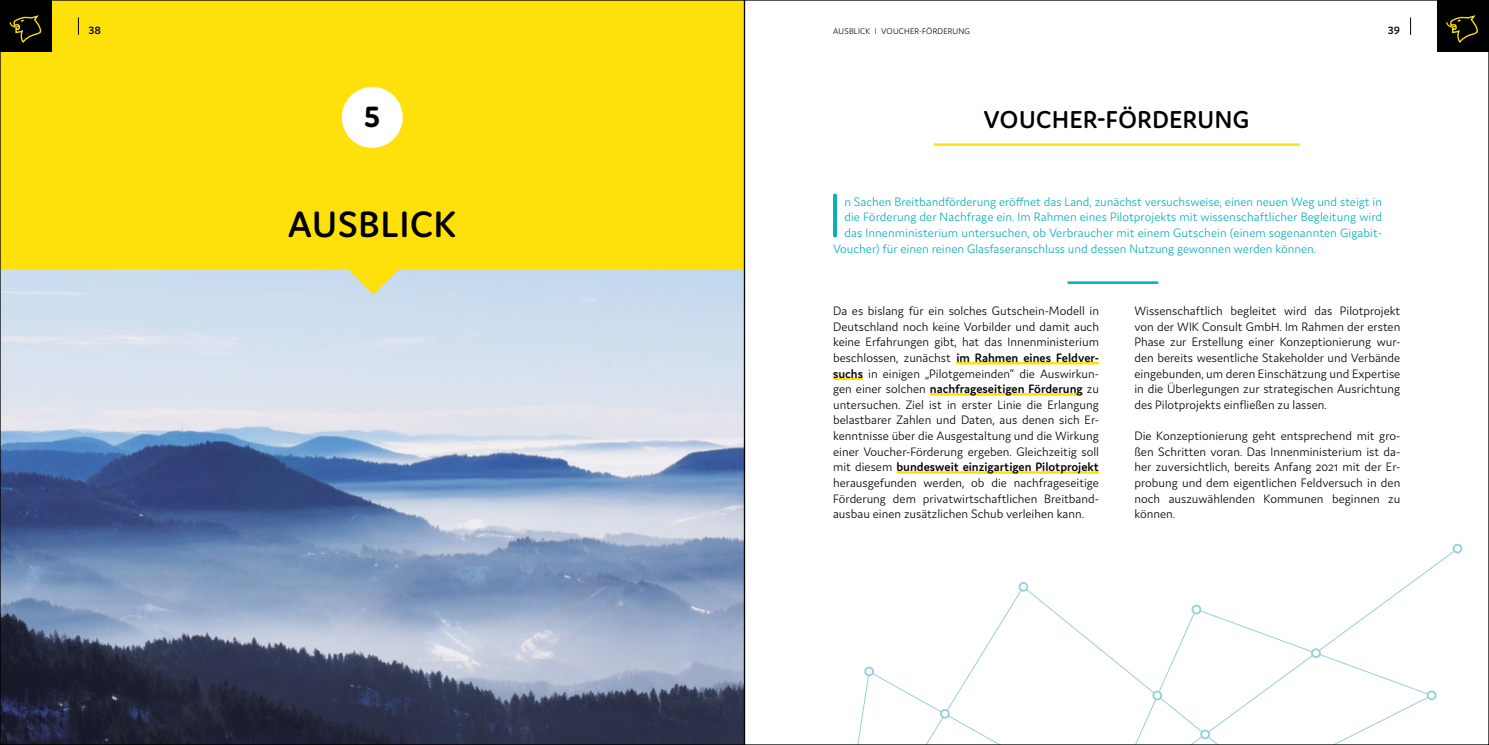
<style>
.page{position:relative;width:1489px;height:745px;background:#fff}
.page>*{position:absolute;margin:0;border:0;box-sizing:border-box;transform-origin:0 0}
.t1{font:300 66.12px "Domus";color:#0aafbc}
.t2{font:600 39px "Domus";letter-spacing:.025em;color:#000}
.t3{font:700 31.25px "Domus";color:#000}
.t4{font:600 26px "Domus";letter-spacing:.025em;color:#000}
.t5{font:300 13px/15.6px "Domus";color:#000;text-align:justify}
.t6{font:300 13px "Domus";color:#0aafbc}
.t7{font:600 11.25px "Domus";color:#000}
.t8{font:300 8.75px "Domus";letter-spacing:.025em;color:#000}
.s1{font-weight:600}
</style>
<div class="page">
<img style="left:2px;top:268px;width:740px;height:474px">
<div style="left:0;top:0;width:744px;height:268px;background:#fee10b"></div>
<svg style="left:347px;top:268px;width:53px;height:27px"></svg>
<div style="left:342px;top:87px;width:61px;height:61px;background:#fff;border-radius:50%"></div>
<hr style="left:933px;top:143px;width:366px;height:3px;background:#fee10b">
<hr style="left:956px;top:361px;width:142px;height:3px;background:#fee10b">
<hr style="left:833px;top:377px;width:30px;height:3px;background:#fee10b">
<hr style="left:929px;top:393px;width:153px;height:2px;background:#fee10b">
<hr style="left:896px;top:471px;width:202px;height:2px;background:#fee10b">
<hr style="left:1068px;top:281px;width:89px;height:3px;background:#0aafbc">
<svg style="left:857px;top:586px;width:250px;height:156px"></svg>
<svg style="left:1107px;top:551px;width:351px;height:191px"></svg>
<div style="left:865px;top:667px;width:8px;height:8px;background:#fff;border-radius:50%"></div>
<div style="left:864px;top:666px;width:10px;height:10px;border:2px solid #98d0d8;border-radius:50%"></div>
<div style="left:940px;top:709px;width:8px;height:8px;background:#fff;border-radius:50%"></div>
<div style="left:940px;top:708px;width:9px;height:10px;border:2px solid #98d0d8;border-radius:50%"></div>
<div style="left:1019px;top:582px;width:8px;height:8px;background:#fff;border-radius:50%"></div>
<div style="left:1018px;top:581px;width:10px;height:10px;border:2px solid #98d0d8;border-radius:50%"></div>
<div style="left:1452px;top:543px;width:9px;height:10px;border:2px solid #98d0d8;border-radius:50%"></div>
<div style="left:1427px;top:691px;width:8px;height:7px;background:#fff;border-radius:50%"></div>
<div style="left:1426px;top:690px;width:10px;height:9px;border:2px solid #98d0d8;border-radius:50%"></div>
<div style="left:1192px;top:605px;width:8px;height:8px;background:#fff;border-radius:50%"></div>
<div style="left:1191px;top:604px;width:10px;height:10px;border:2px solid #98d0d8;border-radius:50%"></div>
<div style="left:1311px;top:648px;width:8px;height:8px;background:#fff;border-radius:50%"></div>
<div style="left:1310px;top:648px;width:10px;height:9px;border:2px solid #98d0d8;border-radius:50%"></div>
<div style="left:1201px;top:730px;width:7px;height:7px;background:#fff;border-radius:50%"></div>
<div style="left:1200px;top:729px;width:9px;height:9px;border:2px solid #98d0d8;border-radius:50%"></div>
<div style="left:1153px;top:691px;width:8px;height:8px;background:#fff;border-radius:50%"></div>
<div style="left:1152px;top:690px;width:10px;height:10px;border:2px solid #98d0d8;border-radius:50%"></div>
<div style="left:1436px;top:0;width:52px;height:52px;background:#000"></div>
<svg style="left:1446px;top:15px;width:32px;height:28px"></svg>
<svg style="left:78px;top:18px;width:1px;height:16px"></svg>
<div style="left:0;top:0;width:52px;height:52px;background:#000"></div>
<svg style="left:9px;top:15px;width:33px;height:28px"></svg>
<p class="t7" style="left:89px;top:24px;width:14px">38</p>
<p class="t7" style="left:1387px;top:24px;width:14px">39</p>
<p class="t8" style="left:833px;top:27px;width:138px">AUSBLICK I VOUCHER-FÖRDERUNG</p>
<h3 class="t3" style="left:364px;top:100px;width:18px">5</h3>
<h2 class="t2" style="left:288px;top:202px;width:170px">AUSBLICK</h2>
<h3 class="t4" style="left:983px;top:105px;width:267px">VOUCHER-FÖRDERUNG</h3>
<h1 class="t1" style="left:827px;top:179px;width:16px">I</h1>
<p class="t6" style="left:844px;top:194px;width:539px">n Sachen Breitbandförderung eröffnet das Land, zunächst versuchsweise, einen neuen Weg und steigt in</p>
<p class="t6" style="left:844px;top:210px;width:539px">die Förderung der Nachfrage ein. Im Rahmen eines Pilotprojekts mit wissenschaftlicher Begleitung wird</p>
<p class="t6" style="left:844px;top:225px;width:539px">das Innenministerium untersuchen, ob Verbraucher mit einem Gutschein (einem sogenannten Gigabit-</p>
<p class="t6" style="left:833px;top:241px;width:484px">Voucher) für einen reinen Glasfaseranschluss und dessen Nutzung gewonnen werden können.</p>
<p class="t5" style="left:833px;top:303px;width:267px">Da es bislang für ein solches Gutschein-Modell in Deutschland noch keine Vorbilder und damit auch keine Erfahrungen gibt, hat das Innenministerium beschlossen, zunächst <span class="s1">im Rahmen eines Feldver&shy;suchs</span> in einigen „Pilotgemeinden“ die Auswirkun&shy;gen einer solchen <span class="s1">nachfrageseitigen Förderung</span> zu untersuchen. Ziel ist in erster Linie die Erlangung belastbarer Zahlen und Daten, aus denen sich Er&shy;kenntnisse über die Ausgestaltung und die Wirkung einer Voucher-Förderung ergeben. Gleichzeitig soll mit diesem <span class="s1">bundesweit einzigartigen Pilotprojekt </span>herausgefunden werden, ob die nachfrageseitige Förderung dem privatwirtschaftlichen Breitband&shy;ausbau einen zusätzlichen Schub verleihen kann.</p>
<p class="t5" style="left:1134px;top:303px;width:267px">Wissenschaftlich begleitet wird das Pilotprojekt von der WIK Consult GmbH. Im Rahmen der ersten Phase zur Erstellung einer Konzeptionierung wur&shy;den bereits wesentliche Stakeholder und Verbände eingebunden, um deren Einschätzung und Expertise in die Überlegungen zur strategischen Ausrichtung des Pilotprojekts einfließen zu lassen.</p>
<p class="t5" style="left:1134px;top:427px;width:267px">Die Konzeptionierung geht entsprechend mit gro&shy;ßen Schritten voran. Das Innenministerium ist da&shy;her zuversichtlich, bereits Anfang 2021 mit der Er&shy;probung und dem eigentlichen Feldversuch in den noch auszuwählenden Kommunen beginnen zu können.</p>
</div>
